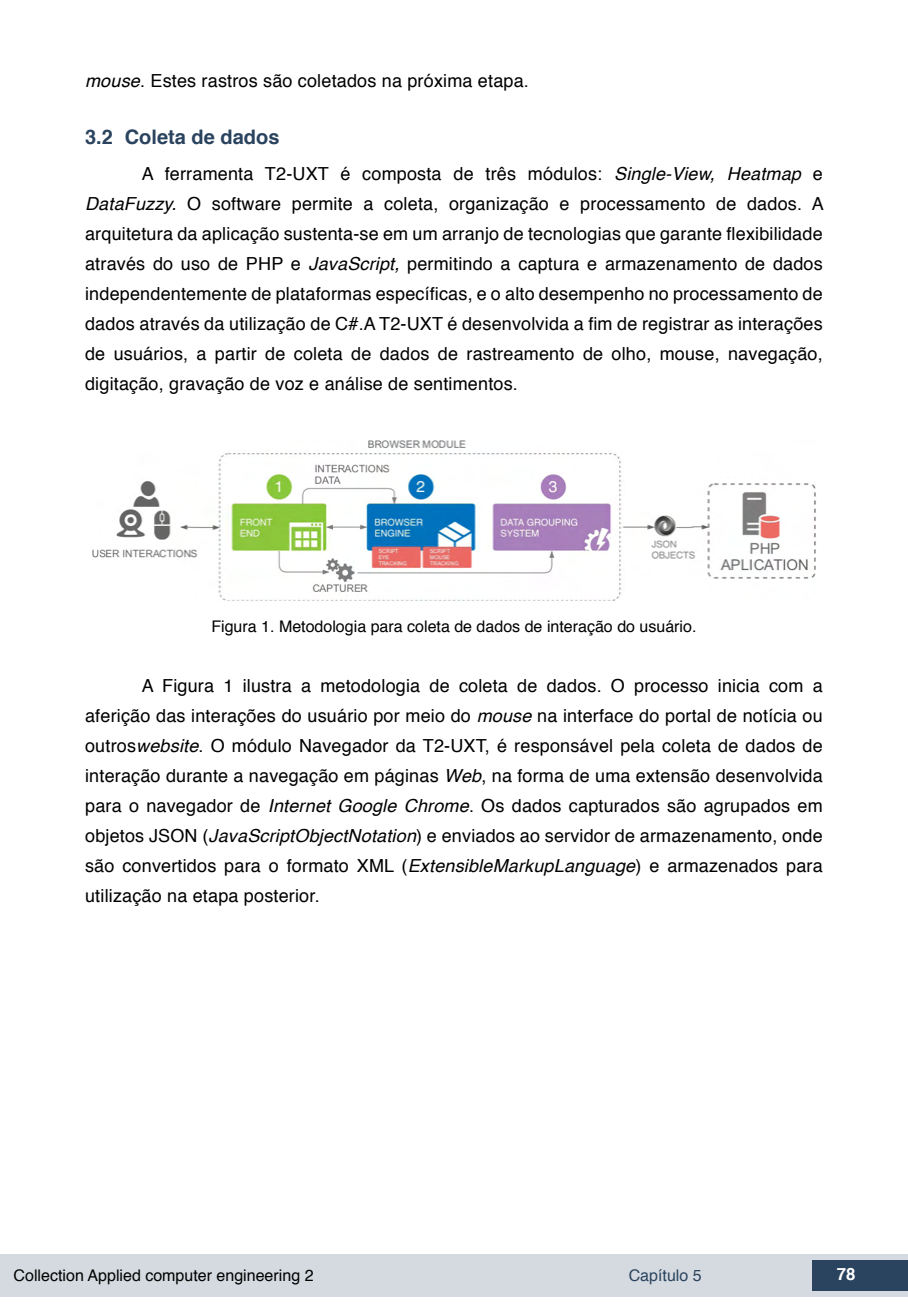
<style>
.page{position:relative;width:908px;height:1304px;background:#fff}
.page>*{position:absolute;margin:0;border:0;box-sizing:border-box;transform-origin:0 0}
.t1{font:700 20px "Helvetica";color:#2a435e}
.txt{font:18px/30px "Helvetica";letter-spacing:.01em;color:#000;text-align:justify}
.t2{font:700 16.8px "Helvetica";color:#fff}
.imagens_graf_tab{font:16px "Helvetica";color:#000}
.t3{font:16px "Helvetica";color:#2a435e}
.s1{font-style:italic}
</style>
<div class="page">
<div style="left:0;top:1254px;width:906px;height:43px;background:#d4dadf"></div>
<div style="left:812px;top:1261px;width:95px;height:30px;background:#2a435e"></div>
<img style="left:92px;top:440px;width:724px;height:161px">
<p class="txt" style="left:85px;top:66px;width:445px"><span class="s1">mouse</span>. Estes rastros são coletados na próxima etapa.</p>
<p class="t1" style="left:85px;top:121px;width:196px">3.2 Coleta de dados</p>
<p class="txt" style="left:85px;top:159px;width:739px;text-indent:57px">A ferramenta T2-UXT é composta de três módulos: <span class="s1">Single-View, Heatmap</span> e <span class="s1">DataFuzzy.</span> O software permite a coleta, organização e processamento de dados. A arquitetura da aplicação sustenta-se em um arranjo de tecnologias que garante flexibilidade através do uso de PHP e <span class="s1">JavaScript,</span> permitindo a captura e armazenamento de dados independentemente de plataformas específicas, e o alto desempenho no processamento de dados através da utilização de C#.A T2-UXT é desenvolvida a fim de registrar as interações de usuários, a partir de coleta de dados de rastreamento de olho, mouse, navegação, digitação, gravação de voz e análise de sentimentos.</p>
<p class="imagens_graf_tab" style="left:211px;top:614px;width:486px">Figura 1. Metodologia para coleta de dados de interação do usuário.</p>
<p class="txt" style="left:85px;top:671px;width:739px;text-indent:57px">A Figura 1 ilustra a metodologia de coleta de dados. O processo inicia com a aferição das interações do usuário por meio do <span class="s1">mouse</span> na interface do portal de notícia ou outros<span class="s1">website</span>. O módulo Navegador da T2-UXT, é responsável pela coleta de dados de interação durante a navegação em páginas <span class="s1">Web</span>, na forma de uma extensão desenvolvida para o navegador de <span class="s1">Internet Google Chrome</span>. Os dados capturados são agrupados em objetos JSON (<span class="s1">JavaScriptObjectNotation</span>) e enviados ao servidor de armazenamento, onde são convertidos para o formato XML (<span class="s1">ExtensibleMarkupLanguage</span>) e armazenados para utilização na etapa posterior.</p>
<p class="imagens_graf_tab" style="left:14px;top:1263px;width:301px">Collection Applied computer engineering 2</p>
<p class="t3" style="left:628px;top:1263px;width:74px">Capítulo 5</p>
<p class="t2" style="left:836px;top:1261px;width:20px">78</p>
</div>
